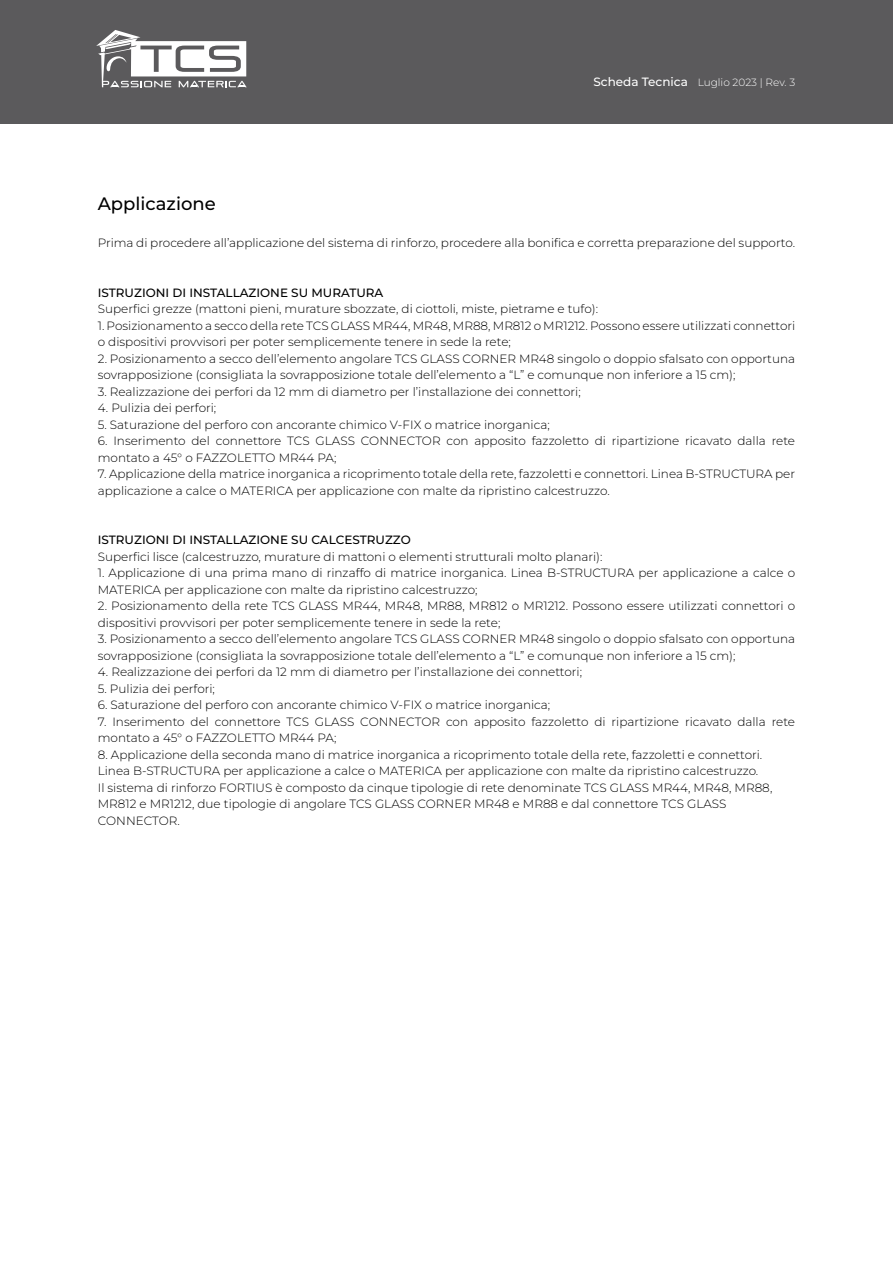
<style>
.page{position:relative;width:893px;height:1263px;background:#fff}
.page>*{position:absolute;margin:0;border:0;box-sizing:border-box;transform-origin:0 0}
.t1{font:100 18px "Montserrat";color:#000}
.t2{font:300 12px/16.5px "Montserrat";color:#000}
.t3{font:100 12px "Montserrat";color:#000}
.t4{font:300 10.5px "Montserrat";color:#fff}
.s1{font-weight:100;font-size:12px}
</style>
<div class="page">
<div style="left:0;top:0;width:893px;height:123px;background:#5b5a5c"></div>
<svg style="left:96px;top:30px;width:151px;height:57px"></svg>
<p class="t4" style="left:593px;top:75px;width:203px"><span class="s1">Scheda Tecnica</span> Luglio 2023 | Rev. 3</p>
<h1 class="t1" style="left:98px;top:192px;width:119px">Applicazione</h1>
<p class="t2" style="left:98px;top:234px;width:699px">Prima di procedere all’applicazione del sistema di rinforzo, procedere alla bonifica e corretta preparazione del supporto.</p>
<p class="t3" style="left:98px;top:285px;width:287px">ISTRUZIONI DI INSTALLAZIONE SU MURATURA</p>
<p class="t2" style="left:98px;top:300px;width:502px">Superfici grezze (mattoni pieni, murature sbozzate, di ciottoli, miste, pietrame e tufo):</p>
<p class="t2" style="left:98px;top:317px;width:699px">1. Posizionamento a secco della rete TCS GLASS MR44, MR48, MR88, MR812 o MR1212. Possono essere utilizzati connettori o dispositivi provvisori per poter semplicemente tenere in sede la rete;</p>
<p class="t2" style="left:98px;top:350px;width:699px">2. Posizionamento a secco dell’elemento angolare TCS GLASS CORNER MR48 singolo o doppio sfalsato con opportuna sovrapposizione (consigliata la sovrapposizione totale dell’elemento a “L” e comunque non inferiore a 15 cm);</p>
<p class="t2" style="left:98px;top:383px;width:484px">3. Realizzazione dei perfori da 12 mm di diametro per l’installazione dei connettori;</p>
<p class="t2" style="left:98px;top:399px;width:120px">4. Pulizia dei perfori;</p>
<p class="t2" style="left:98px;top:416px;width:453px">5. Saturazione del perforo con ancorante chimico V-FIX o matrice inorganica;</p>
<p class="t2" style="left:98px;top:432px;width:699px">6. Inserimento del connettore TCS GLASS CONNECTOR con apposito fazzoletto di ripartizione ricavato dalla rete montato a 45° o FAZZOLETTO MR44 PA;</p>
<p class="t2" style="left:98px;top:465px;width:699px">7. Applicazione della matrice inorganica a ricoprimento totale della rete, fazzoletti e connettori. Linea B-STRUCTURA per applicazione a calce o MATERICA per applicazione con malte da ripristino calcestruzzo.</p>
<p class="t3" style="left:98px;top:532px;width:314px">ISTRUZIONI DI INSTALLAZIONE SU CALCESTRUZZO</p>
<p class="t2" style="left:98px;top:548px;width:506px">Superfici lisce (calcestruzzo, murature di mattoni o elementi strutturali molto planari):</p>
<p class="t2" style="left:98px;top:564px;width:699px">1. Applicazione di una prima mano di rinzaffo di matrice inorganica. Linea B-STRUCTURA per applicazione a calce o<br>MATERICA per applicazione con malte da ripristino calcestruzzo;</p>
<p class="t2" style="left:98px;top:597px;width:699px">2. Posizionamento della rete TCS GLASS MR44, MR48, MR88, MR812 o MR1212. Possono essere utilizzati connettori o dispositivi provvisori per poter semplicemente tenere in sede la rete;</p>
<p class="t2" style="left:98px;top:630px;width:699px">3. Posizionamento a secco dell’elemento angolare TCS GLASS CORNER MR48 singolo o doppio sfalsato con opportuna sovrapposizione (consigliata la sovrapposizione totale dell’elemento a “L” e comunque non inferiore a 15 cm);</p>
<p class="t2" style="left:98px;top:663px;width:486px">4. Realizzazione dei perfori da 12 mm di diametro per l’installazione dei connettori;</p>
<p class="t2" style="left:98px;top:680px;width:119px">5. Pulizia dei perfori;</p>
<p class="t2" style="left:98px;top:696px;width:454px">6. Saturazione del perforo con ancorante chimico V-FIX o matrice inorganica;</p>
<p class="t2" style="left:98px;top:713px;width:699px">7. Inserimento del connettore TCS GLASS CONNECTOR con apposito fazzoletto di ripartizione ricavato dalla rete montato a 45° o FAZZOLETTO MR44 PA;</p>
<p class="t2" style="left:98px;top:746px;width:676px">8. Applicazione della seconda mano di matrice inorganica a ricoprimento totale della rete, fazzoletti e connettori.<br>Linea B-STRUCTURA per applicazione a calce o MATERICA per applicazione con malte da ripristino calcestruzzo.<br>Il sistema di rinforzo FORTIUS è composto da cinque tipologie di rete denominate TCS GLASS MR44, MR48, MR88, MR812 e MR1212, due tipologie di angolare TCS GLASS CORNER MR48 e MR88 e dal connettore TCS GLASS CONNECTOR.</p>
</div>
